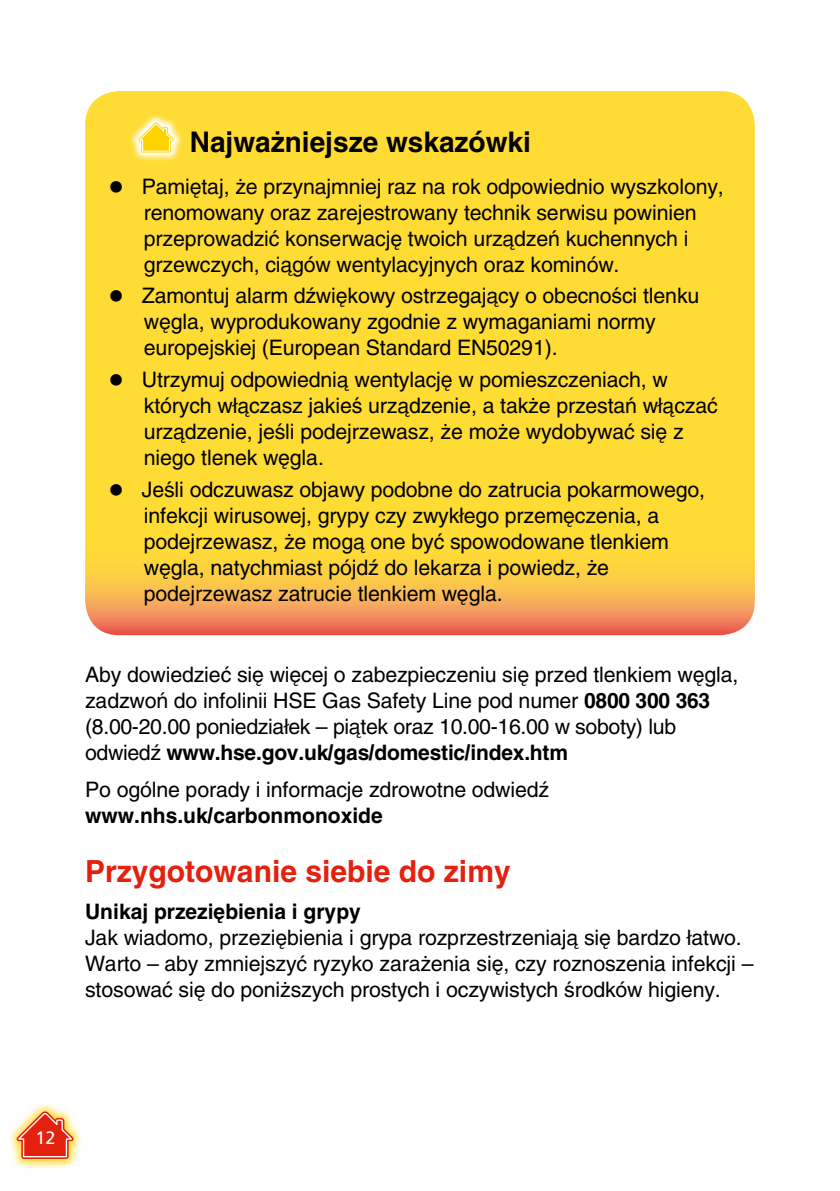
<style>
.page{position:relative;width:840px;height:1191px;background:#fff}
.page>*{position:absolute;margin:0;border:0;box-sizing:border-box;transform-origin:0 0}
.t1{font:700 30px "Swiss CE";color:#e4200e}
.t2{font:700 28px "Swiss CE";color:#000}
.t3{font:21px/26px "Swiss CE";color:#000}
.t4{font:700 21px "Swiss CE";color:#000}
.t5{font:18px "Frutiger";color:#fff}
.s1{font-size:36px}
.s2{font-weight:700}
</style>
<div class="page">
<img style="left:13px;top:1104px;width:64px;height:64px">
<svg style="left:9px;top:1107px;width:72px;height:54px"></svg>
<svg style="left:85px;top:91px;width:669px;height:544px"></svg>
<img style="left:120px;top:114px;width:70px;height:48px">
<svg style="left:133px;top:120px;width:46px;height:34px"></svg>
<h2 class="t2" style="left:190px;top:125px;width:342px">Najważniejsze wskazówki</h2>
<p class="t3" style="left:144px;top:173px;width:581px;text-indent:-34px"><span class="s1">•</span> Pamiętaj, że przynajmniej raz na rok odpowiednio wyszkolony, renomowany oraz zarejestrowany technik serwisu powinien przeprowadzić konserwację twoich urządzeń kuchennych i grzewczych, ciągów wentylacyjnych oraz kominów.</p>
<p class="t3" style="left:144px;top:283px;width:556px;text-indent:-34px"><span class="s1">•</span> Zamontuj alarm dźwiękowy ostrzegający o obecności tlenku węgla, wyprodukowany zgodnie z wymaganiami normy europejskiej (European Standard EN50291).</p>
<p class="t3" style="left:144px;top:367px;width:575px;text-indent:-34px"><span class="s1">•</span> Utrzymuj odpowiednią wentylację w pomieszczeniach, w których włączasz jakieś urządzenie, a także przestań włączać urządzenie, jeśli podejrzewasz, że może wydobywać się z niego tlenek węgla.</p>
<p class="t3" style="left:144px;top:476px;width:562px;text-indent:-34px"><span class="s1">•</span> Jeśli odczuwasz objawy podobne do zatrucia pokarmowego, infekcji wirusowej, grypy czy zwykłego przemęczenia, a podejrzewasz, że mogą one być spowodowane tlenkiem węgla, natychmiast pójdź do lekarza i powiedz, że podejrzewasz zatrucie tlenkiem węgla.</p>
<p class="t3" style="left:85px;top:661px;width:654px">Aby dowiedzieć się więcej o zabezpieczeniu się przed tlenkiem węgla, zadzwoń do infolinii HSE Gas Safety Line pod numer <span class="s2">0800 300 363 </span>(8.00-20.00 poniedziałek – piątek oraz 10.00-16.00 w soboty) lub odwiedź <span class="s2">www.hse.gov.uk/gas/domestic/index.htm</span></p>
<p class="t3" style="left:85px;top:777px;width:465px">Po ogólne porady i informacje zdrowotne odwiedź</p>
<p class="t4" style="left:85px;top:802px;width:299px">www.nhs.uk/carbonmonoxide</p>
<h1 class="t1" style="left:85px;top:852px;width:427px">Przygotowanie siebie do zimy</h1>
<p class="t4" style="left:85px;top:898px;width:277px">Unikaj przeziębienia i grypy</p>
<p class="t3" style="left:85px;top:925px;width:669px">Jak wiadomo, przeziębienia i grypa rozprzestrzeniają się bardzo łatwo.<br>Warto – aby zmniejszyć ryzyko zarażenia się, czy roznoszenia infekcji – stosować się do poniższych prostych i oczywistych środków higieny.</p>
<p class="t5" style="left:35px;top:1127px;width:21px">12</p>
</div>
